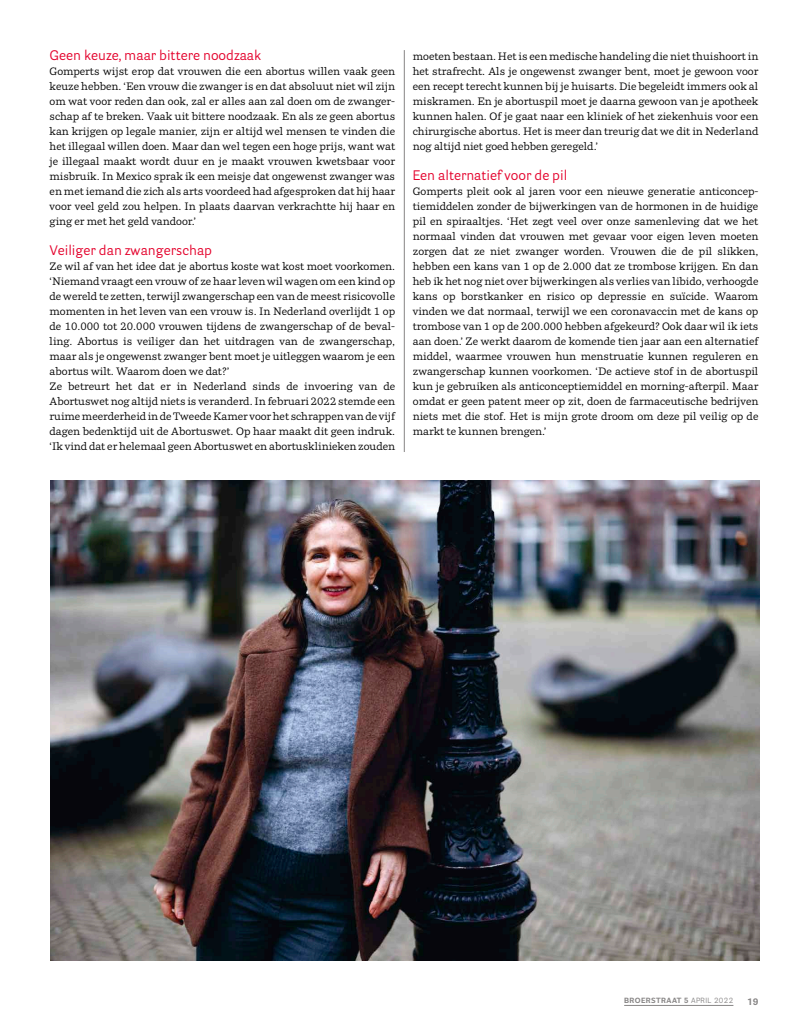
<style>
.page{position:relative;width:808px;height:1028px;background:#fff}
.page>*{position:absolute;margin:0;border:0;box-sizing:border-box;transform-origin:0 0}
.t1{font:13.75px "Parry Grotesque";color:#e4032d}
.t2{font:10.62px/15px "Parry";color:#000;text-align:justify}
.t3{font:700 9.38px "Parry Grotesque";color:#878585}
.t4{font:700 7.5px "Parry Grotesque";letter-spacing:.06em;color:#878585}
.s1{font-weight:400}
</style>
<div class="page">
<hr style="left:624px;top:1005px;width:109px;height:1px;background:#878585">
<hr style="left:404px;top:50px;width:1px;height:402px;background:#878585">
<img style="left:50px;top:480px;width:709px;height:480px">
<p class="t1" style="left:50px;top:47px;width:213px">Geen keuze, maar bittere noodzaak</p>
<p class="t2" style="left:50px;top:64px;width:347px">Gomperts wijst erop dat vrouwen die een abortus willen vaak geen keuze hebben. ‘Een vrouw die zwanger is en dat absoluut niet wil zijn om wat voor reden dan ook, zal er alles aan zal doen om de zwanger&shy;schap af te breken. Vaak uit bittere noodzaak. En als ze geen abortus kan krijgen op legale manier, zijn er altijd wel mensen te vinden die het illegaal willen doen. Maar dan wel tegen een hoge prijs, want wat je illegaal maakt wordt duur en je maakt vrouwen kwetsbaar voor misbruik. In Mexico sprak ik een meisje dat ongewenst zwanger was en met iemand die zich als arts voordeed had afgesproken dat hij haar voor veel geld zou helpen. In plaats daarvan verkrachtte hij haar en ging er met het geld vandoor.’</p>
<p class="t1" style="left:50px;top:242px;width:164px">Veiliger dan zwangerschap</p>
<p class="t2" style="left:50px;top:259px;width:347px;text-align:left">Ze wil af van het idee dat je abortus koste wat kost moet voorkomen. ‘Niemand vraagt een vrouw of ze haar leven wil wagen om een kind op de wereld te zetten, terwijl zwangerschap een van de meest risicovolle momenten in het leven van een vrouw is. In Nederland overlijdt 1 op de 10.000 tot 20.000 vrouwen tijdens de zwangerschap of de beval&shy;ling. Abortus is veiliger dan het uitdragen van de zwangerschap, maar als je ongewenst zwanger bent moet je uitleggen waarom je een abortus wilt. Waarom doen we dat?’<br>Ze betreurt het dat er in Nederland sinds de invoering van de Abortuswet nog altijd niets is veranderd. In februari 2022 stemde een ruime meerderheid in de Tweede Kamer voor het schrappen van de vijf dagen bedenktijd uit de Abortuswet. Op haar maakt dit geen indruk. ‘Ik vind dat er helemaal geen Abortuswet en abortusklinieken zouden</p>
<p class="t2" style="left:413px;top:49px;width:347px">moeten bestaan. Het is een medische handeling die niet thuishoort in het strafrecht. Als je ongewenst zwanger bent, moet je gewoon voor een recept terecht kunnen bij je huisarts. Die begeleidt immers ook al miskramen. En je abortuspil moet je daarna gewoon van je apotheek kunnen halen. Of je gaat naar een kliniek of het ziekenhuis voor een chirurgische abortus. Het is meer dan treurig dat we dit in Nederland nog altijd niet goed hebben geregeld.’</p>
<p class="t1" style="left:413px;top:167px;width:156px">Een alternatief voor de pil</p>
<p class="t2" style="left:413px;top:184px;width:347px">Gomperts pleit ook al jaren voor een nieuwe generatie anticoncep&shy;tiemiddelen zonder de bijwerkingen van de hormonen in de huidige pil en spiraaltjes. ‘Het zegt veel over onze samenleving dat we het normaal vinden dat vrouwen met gevaar voor eigen leven moeten zorgen dat ze niet zwanger worden. Vrouwen die de pil slikken, hebben een kans van 1 op de 2.000 dat ze trombose krijgen. En dan heb ik het nog niet over bijwerkingen als verlies van libido, verhoogde kans op borstkanker en risico op depressie en suïcide. Waarom vinden we dat normaal, terwijl we een coronavaccin met de kans op trombose van 1 op de 200.000 hebben afgekeurd? Ook daar wil ik iets aan doen.’ Ze werkt daarom de komende tien jaar aan een alternatief middel, waarmee vrouwen hun menstruatie kunnen reguleren en zwangerschap kunnen voorkomen. ‘De actieve stof in de abortuspil kun je gebruiken als anticonceptiemiddel en morning-afterpil. Maar omdat er geen patent meer op zit, doen de farmaceutische bedrijven niets met die stof. Het is mijn grote droom om deze pil veilig op de markt te kunnen brengen.’</p>
<p class="t4" style="left:624px;top:995px;width:111px">BROERSTRAAT 5 <span class="s1">APRIL 2022</span></p>
<p class="t3" style="left:747px;top:996px;width:13px">19</p>
</div>
